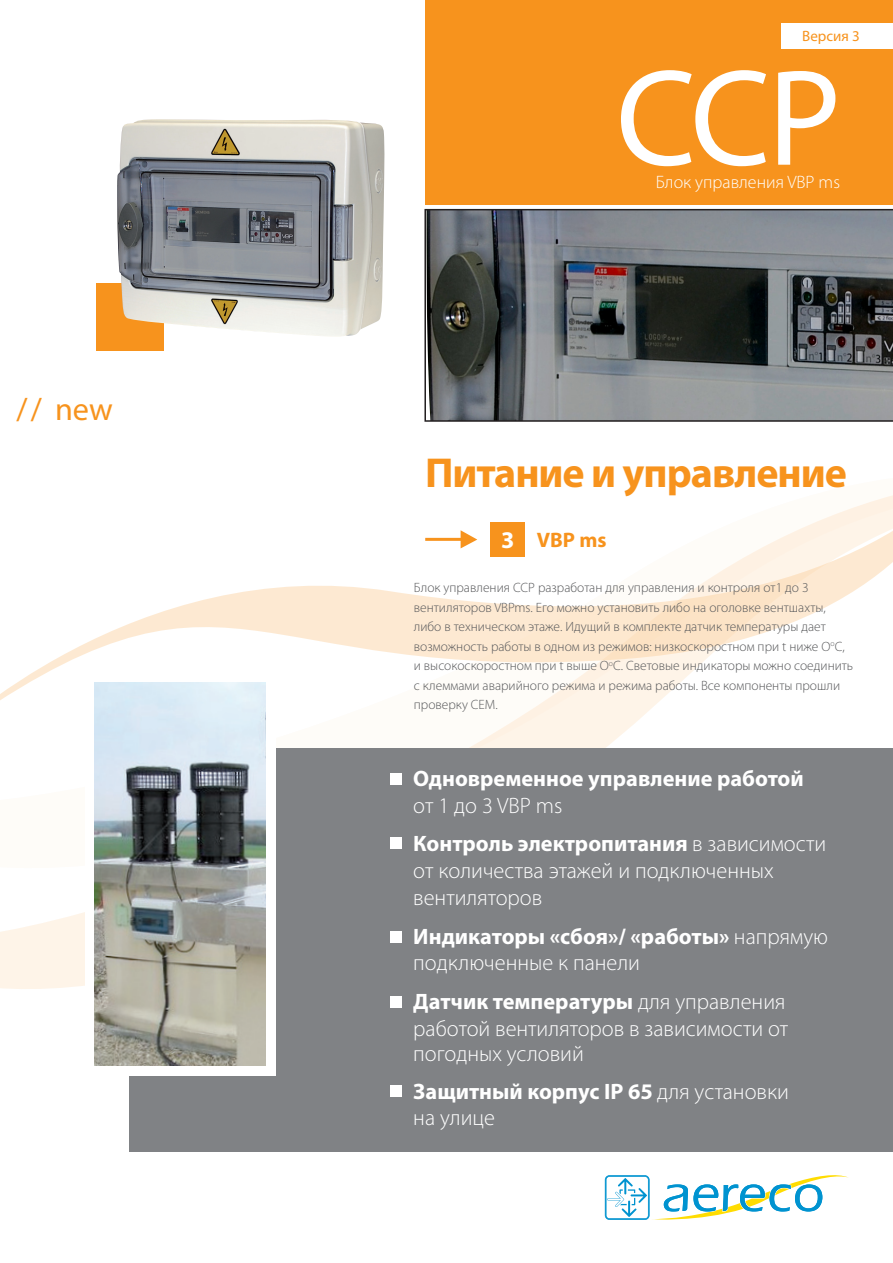
<style>
.page{position:relative;width:893px;height:1263px;background:#fff}
.page>*{position:absolute;margin:0;border:0;box-sizing:border-box;transform-origin:0 0}
.t1{font:138px "Myriad Pro";color:#fff}
.t2{font:700 42px "Myriad Pro";letter-spacing:-.025em;color:#f7931d}
.t3{font:32.25px "Myriad Pro";color:#f7931d}
.t4{font:700 24px "Myriad Pro";color:#fff}
.t5{font:300 22.35px/26.8px "Myriad Pro";color:#fff}
.t6{font:700 22.35px/26.8px "Myriad Pro";color:#fff}
.t7{font:700 21px "Myriad Pro";color:#f7931d}
.gros_titre{font:300 18px "Myriad Pro";color:#fff}
.t8{font:15px "Myriad Pro";color:#f7931d}
.t9{font:300 13.5px/19.5px "Myriad Pro";color:#57585a}
.s1{font-weight:300}
.s2{font-weight:700}
</style>
<div class="page">
<div style="left:0;top:935px;width:85px;height:54px;background:#fef4e8"></div>
<svg style="left:0;top:495px;width:893px;height:440px"></svg>
<div style="left:129px;top:748px;width:764px;height:404px;background:#808285"></div>
<svg style="left:605px;top:1175px;width:244px;height:45px"></svg>
<div style="left:425px;top:0;width:468px;height:204px;background:#f7931d"></div>
<div style="left:97px;top:283px;width:67px;height:68px;background:#f7931d"></div>
<img style="left:117px;top:119px;width:268px;height:218px">
<svg style="left:424px;top:209px;width:469px;height:213px;background:#64686b"></svg>
<div style="left:781px;top:23px;width:112px;height:25px;background:#fff"></div>
<hr style="left:425px;top:538px;width:36px;height:3px;background:#f7931d">
<svg style="left:461px;top:530px;width:16px;height:18px"></svg>
<div style="left:491px;top:522px;width:34px;height:34px;background:#f7931d"></div>
<div style="left:390px;top:773px;width:12px;height:11px;background:#fff"></div>
<div style="left:390px;top:838px;width:12px;height:11px;background:#fff"></div>
<div style="left:390px;top:931px;width:12px;height:11px;background:#fff"></div>
<div style="left:390px;top:996px;width:12px;height:11px;background:#fff"></div>
<div style="left:390px;top:1085px;width:12px;height:11px;background:#fff"></div>
<div style="left:85px;top:672px;width:191px;height:404px;background:#fff"></div>
<img style="left:95px;top:683px;width:170px;height:383px">
<p class="t3" style="left:16px;top:389px;width:98px">// new</p>
<p class="t8" style="left:802px;top:27px;width:59px">Верcия 3</p>
<p class="t1" style="left:616px;top:33px;width:227px">CCP</p>
<p class="gros_titre" style="left:656px;top:171px;width:186px">Блок управления VBP ms</p>
<p class="t2" style="left:425px;top:445px;width:423px">Питание и управление</p>
<p class="t4" style="left:501px;top:525px;width:15px">3</p>
<p class="t7" style="left:537px;top:526px;width:71px">VBP ms</p>
<p class="t9" style="left:414px;top:578px;width:441px">Блок управления CCP разработан для управления и контроля от1 до 3 вентиляторов VBPms. Его можно установить либо на оголовке вентшахты, либо в техническом этаже. Идущий в комплекте датчик температуры дает возможность работы в одном из режимов: низкоскоростном при t ниже O<sup>o</sup>C, и высокоскоростном при t выше О<sup>о</sup>С. Световые индикаторы можно соединить с клеммами аварийного режима и режима работы. Все компоненты прошли проверку CEM.</p>
<p class="t6" style="left:413px;top:764px;width:392px">Одновременное управление работой <span class="s1">от 1 до 3 VBP ms</span></p>
<p class="t5" style="left:413px;top:830px;width:414px"><span class="s2">Контроль электропитания</span> в зависимости от количества этажей и подключенных вентиляторов</p>
<p class="t5" style="left:413px;top:923px;width:416px;line-height:25.8px"><span class="s2">Индикаторы «сбоя»/ «работы»</span> напрямую подключенные к панели</p>
<p class="t5" style="left:413px;top:988px;width:376px;line-height:26.2px"><span class="s2">Датчик температуры</span> для управления работой вентиляторов в зависимости от погодных условий</p>
<p class="t6" style="left:413px;top:1078px;width:377px">Защитный корпус IP 65 <span class="s1">для установки</span></p>
<p class="t5" style="left:413px;top:1103px;width:83px">на улице</p>
</div>
